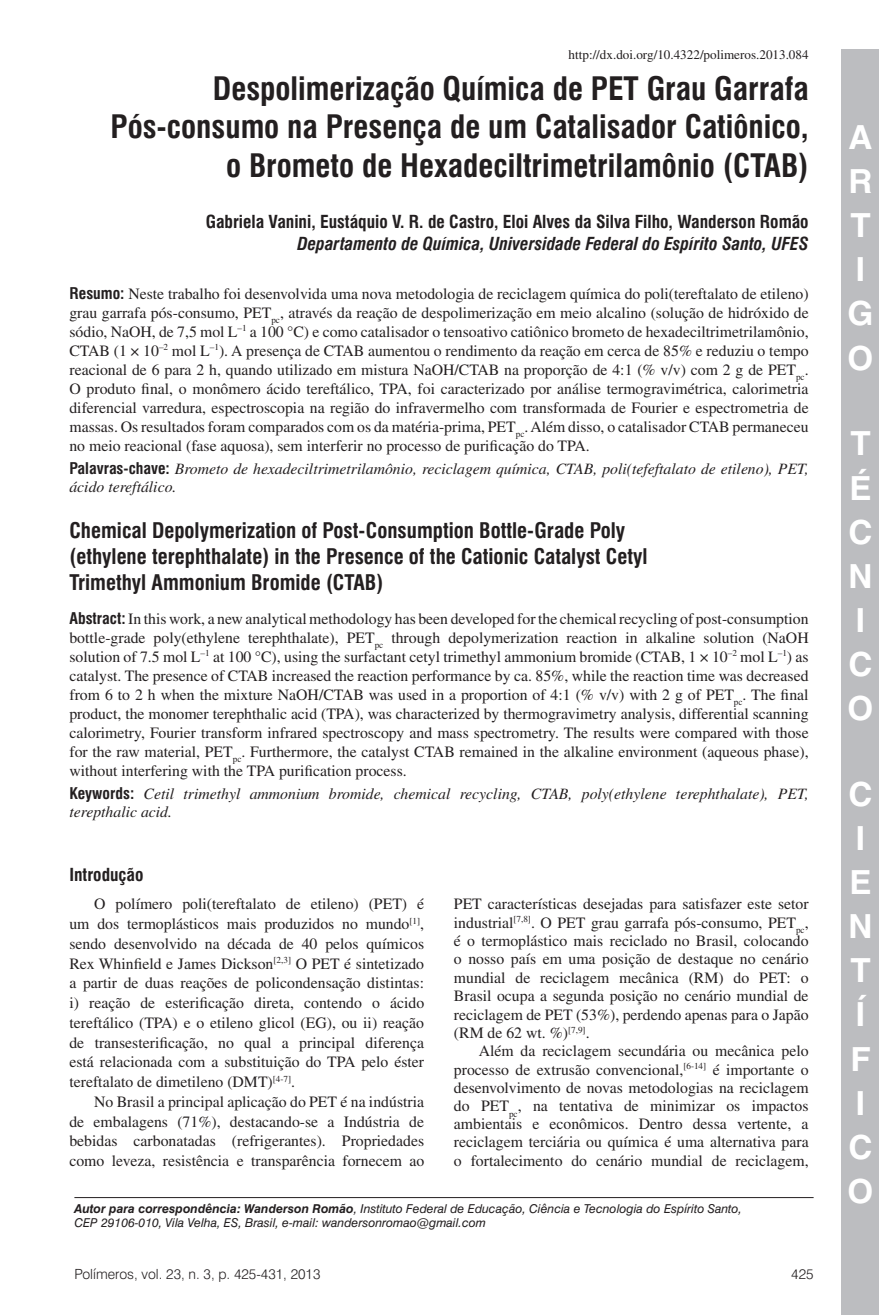
<style>
.page{position:relative;width:893px;height:1315px;background:#fff}
.page>*{position:absolute;margin:0;border:0;box-sizing:border-box;transform-origin:0 0}
.t1{font:700 33.25px/44.1px "Helvetica";color:#fff}
.Título___português{font:700 condensed 31.5px/38.5px "Swiss 721 BT";color:#231f20;text-align:right}
.Título___inglês{font:700 condensed 21px/25.9px "Swiss 721 BT";color:#231f20}
.Autores{font:700 condensed 17.5px/21.7px "Swiss 721 BT";color:#231f20;text-align:right}
.Sub-título___1o_níve{font:700 condensed 17.5px "Swiss 721 BT";color:#231f20}
.Corpo{font:15.75px/19.8px "Times";color:#231f20}
.Resumo___português{font:15.75px/19.1px "Times";color:#231f20}
.Resumo___inglês{font:15.75px/19.1px "Times";color:#231f20;text-align:justify}
.Palavras-chave___por{font:italic 15.75px/18.2px "Times";color:#231f20}
.Palavras-chave___ing{font:italic 15.75px/18.2px "Times";color:#231f20}
._17__Rodapé{font:300 14px "Swiss 721 BT";color:#231f20}
.t2{font:13.12px "Times";color:#231f20}
._13__Correspondencia{font:italic 12.25px/14.7px "Swiss 721 BT";color:#231f20}
.s1{font-style:italic}
.s2{font-family:"Swiss 721 BT";font-weight:700;font-stretch:condensed}
.s3{font-family:"Swiss 721 BT";font-weight:700;font-style:normal;font-stretch:condensed}
.s4{font-weight:700}
</style>
<div class="page">
<hr style="left:74px;top:1197px;width:740px;height:1px;background:#231f20">
<div style="left:841px;top:50px;width:38px;height:1265px;background:#bcbdc0"></div>
<p class="t2" style="left:569px;top:47px;width:242px">hhttp://dx.doi.org10.4322/polimeros.2013.084</p>
<p class="Título___português" style="left:110px;top:69px;width:700px">Despolimerização Química de PET Grau Garrafa<br>Pós‑consumo na Presença de um Catalisador Catiônico, o Brometo de Hexadeciltrimetrilamônio (CTAB)</p>
<p class="Autores" style="left:206px;top:211px;width:604px">Gabriela Vanini, Eustáquio V. R. de Castro, Eloi Alves da Silva Filho, Wanderson Romão<br><span class="s1">Departamento de Química, Universidade Federal do Espírito Santo, UFES</span></p>
<p class="Resumo___português" style="left:69px;top:284px;width:354px"><span class="s2">Resumo:</span> Neste trabalho foi desenvolvida uma nova metodo</p>
<p class="Resumo___português" style="left:69px;top:284px;width:741px;text-indent:374px">logia de reciclagem química do poli(tereftalato de etileno) grau garrafa pós-consumo , PET<sub>pc</sub>, através da reação de despolimerização em meio alcalino (solução de hidróxido</p>
<p class="Resumo___português" style="left:69px;top:303px;width:741px;text-indent:724px">de sódio , NaOH, de 7,5 mol L<sup>–1</sup> a 100 °C) e como catalisador o tensoativo catiônico brometo de hexadeciltrimetrilamônio , CTAB (1 × 10<sup>–2</sup> mol L<sup>–1</sup>). A presença de CTAB aumentou o rendimento da reação em cerca de 85% e reduziu o tempo reacional de 6 p ara 2 h, quando utilizado em mistura NaOH/CTAB na propor</p>
<p class="Resumo___português" style="left:566px;top:360px;width:242px">ção de 4: 1 (% v/v) com 2 g de PET<sub>pc</sub>.</p>
<p class="Resumo___português" style="left:69px;top:379px;width:741px;text-align:justify;text-indent:488px">análise termogravimétrica, calorimetria diferencial varredura, espectro scopia na região do infravermelho com transformada de Fourier e espectrometria de massas. Os resultado s foram comparado s com o s da matéria-prima, PET<sub>pc</sub>. Além di sso , o catalisador CTAB permaneceu no meio reacional (fase aquo sa), sem interferir no processo de purificação do TPA.</p>
<p class="Palavras-chave___por" style="left:69px;top:460px;width:741px"><span class="s3">Palavras-chave:</span> Brometo de hexadeciltrimetrilamônio, reciclagem química, CTAB, poli(tefeftalato de etileno), PET, ácido tereftálico.</p>
<p class="Título___inglês" style="left:69px;top:517px;width:580px">Chemical Depolymerization of Post-Consumption Bottle-Grade Poly (ethylene terephthalate) in the Presence of the Cationic Catalyst Cetyl<br>Trimethyl Ammonium Bromide (CTAB)</p>
<p class="Resumo___inglês" style="left:69px;top:609px;width:741px"><span class="s2">Abstract:</span> In this work, a new analytical methodology has been developed for the chemical recycling of po st-consumption bottle-grade poly(ethylene terephthalate), PET<sub>pc</sub> through depolymerization reaction in alkaline solution (NaOH solution of 7.5 mol L<sup>–1</sup> at 100 °C), using the surfactant cetyl trimethyl ammonium bromide (CTAB, 1 × 10<sup>–2</sup> mol L<sup>–1</sup>) as catalyst. The presence of CTAB increased the reaction performance by ca. 85%, while the reaction time was decreased from 6 to 2 h when the mixture NaOH/CTAB was used in a proportio</p>
<p class="Resumo___português" style="left:69px;top:379px;width:26px">O prod</p>
<p class="Resumo___português" style="left:115px;top:379px;width:424px">uto final, o monômero ácido tereftálico , TPA, foi caracterizado por</p>
<p class="Resumo___inglês" style="left:520px;top:685px;width:290px">n of 4: 1 (% v/v) with 2 g of PET<sub>pc</sub>. The final</p>
<p class="Resumo___inglês" style="left:69px;top:704px;width:9px">prod</p>
<p class="Resumo___inglês" style="left:69px;top:704px;width:741px;text-indent:29px">uct, the monomer terephthalic acid (TPA), was characterized by thermogravimetry analysis, differential scanning calorimetry, Fourier transform infrared spectro scopy and mass spectrometry. The results were compared with tho se for the raw material, PET<sub>pc</sub>. Furthermore, the catalyst CTAB remained in the alkaline environment (aqueous phase), without interfering with the TPA purification process.</p>
<p class="Palavras-chave___ing" style="left:69px;top:785px;width:741px"><span class="s3">Keywords:</span> Cetil trimethyl ammonium bromide, chemical recycling, CTAB, poly(ethylene terephthalate), PET, terepthalic acid.</p>
<p class="Sub-título___1o_níve" style="left:69px;top:864px;width:75px">Introdução</p>
<p class="Corpo" style="left:69px;top:894px;width:356px;text-indent:25px">O polímero poli(tereftalato de etileno) (PET) é um do s termoplástico s mais prod</p>
<p class="Corpo" style="left:293px;top:913px;width:132px">uzido s no mundo <sup>[1]</sup>,</p>
<p class="Corpo" style="left:69px;top:933px;width:356px;text-indent:135px">na década de 40 pelo s químico s<br>Rex Whinfield e James Dickson<sup>[2,3]</sup> O PET é sintetizado a partir</p>
<p class="Corpo" style="left:69px;top:933px;width:115px">sendo desenvolvido</p>
<p class="Corpo" style="left:69px;top:973px;width:356px;text-indent:54px">de duas reações de policondensação distintas: i) reação de esterificação direta, contendo o ácido tereftálico (TPA) e o etileno glicol (EG), ou ii) reação de transesterificação , no qual a principal diferença está relacionada com a substituição do TPA pelo éster tereftalato de dimetileno (DMT)<sup>[4-7]</sup>.</p>
<p class="Corpo" style="left:69px;top:1091px;width:356px;text-align:justify;text-indent:25px">No Brasil a principal aplicação do PET é na indústria de embalagens (71%), destacando-se a Indústria de bebidas carbonatadas (refrigerantes). Propri</p>
<p class="Corpo" style="left:69px;top:1131px;width:356px;text-align:right">edades<br>como leveza, resistência e transparência fornecem ao</p>
<p class="Corpo" style="left:454px;top:894px;width:356px;line-height:18.4px">PET características desejadas para sati sfazer este setor industrial<sup>[7,8]</sup>. O PET grau garrafa pós-consumo , PET<sub>pc</sub>, é o termoplástico mais reciclado no Brasil, colocando<br>o no sso país em uma po sição de destaque no cenário mundial de reciclagem mecânica (RM) do PET: o Brasil ocupa a segunda po sição no cenário mundial de reciclagem de PET (53%), perden-do apenas para o Japão (RM de 62 wt. %)<sup>[7,9]</sup>.</p>
<p class="Corpo" style="left:454px;top:1041px;width:353px;line-height:18.4px;text-align:justify;text-indent:25px">Além da reciclagem secundária ou mecânica pelo processo de extrusão convencional,<sup>[6-14]</sup> é importante o desenvolvimento de novas metodo</p>
<p class="Corpo" style="left:454px;top:1078px;width:356px;line-height:18.2px;text-align:justify;text-indent:222px">logias na reciclagem do PET<sub>pc</sub>, na tentativa de minimizar o s imp acto s ambientais e econômico s. Dentro</p>
<p class="Corpo" style="left:454px;top:1115px;width:356px;line-height:18px;text-align:justify;text-indent:239px">dessa vertente, a reciclagem terciária ou química é uma alternativa p ara o fortalecimento do cenário</p>
<p class="Corpo" style="left:651px;top:1150px;width:159px">mundial de reciclagem,</p>
<p class="_13__Correspondencia" style="left:74px;top:1200px;width:669px"><span class="s4">Autor para correspondência: Wanderson Romão</span>, Instituto Federal de Educação, Ciência e Tecnologia do Espírito Santo,<br>CEP 29106-010, Vila Velha, ES, Brasil, e-mail: wandersonromao@gmail.com</p>
<p class="_17__Rodapé" style="left:74px;top:1265px;width:248px">Polímeros, vol. 23, n. 3, p. 425-431, 2013</p>
<p class="_17__Rodapé" style="left:791px;top:1265px;width:24px">425</p>
<h1 class="t1" style="left:847px;top:115px;width:26px">A<br>R<br>T<br>I<br>G<br>O</h1>
<h1 class="t1" style="left:847px;top:421px;width:26px">T<br>É<br>C<br>N<br>I<br>C<br>O</h1>
<h1 class="t1" style="left:847px;top:771px;width:26px">C<br>I<br>E<br>N<br>T<br>Í<br>F<br>I<br>C<br>O</h1>
</div>
